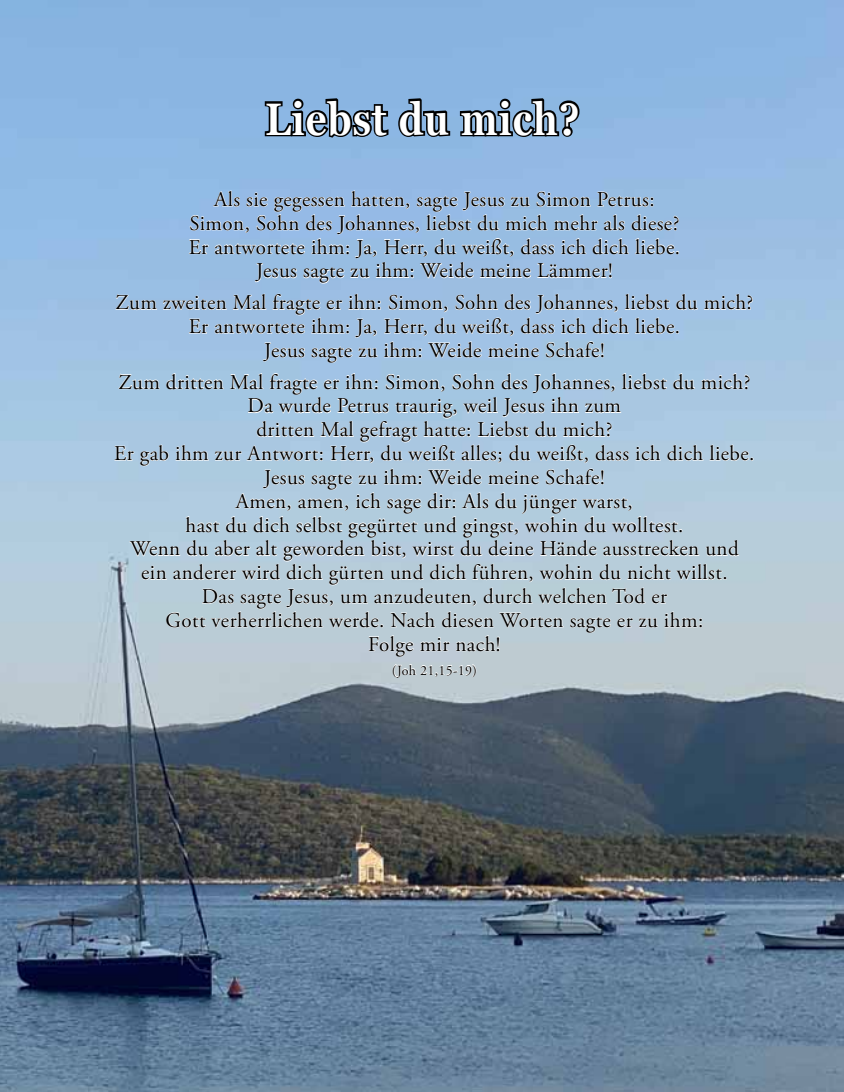
<style>
.page{position:relative;width:844px;height:1092px;background:#fff}
.page>*{position:absolute;margin:0;border:0;box-sizing:border-box;transform-origin:0 0}
.t1{font:600 condensed 45.5px "Georgia Pro";letter-spacing:.01em;color:#fff}
.t2{font:21px/23.8px "Adobe Garamond Pro";letter-spacing:.02em;color:#000;text-align:center}
.t3{font:14px "Adobe Garamond Pro";letter-spacing:.02em;color:#000}
</style>
<div class="page">
<img style="left:0;top:0;width:843px;height:1091px">
<svg style="left:188px;top:190px;width:491px;height:94px;background:#a9c7e8"></svg>
<svg style="left:115px;top:293px;width:638px;height:70px;background:#afcce8"></svg>
<svg style="left:114px;top:373px;width:639px;height:284px;background:#bbd1e1"></svg>
<svg style="left:392px;top:663px;width:84px;height:15px"></svg>
<svg style="left:263px;top:96px;width:189px;height:44px;background:#536c87"></svg>
<svg style="left:458px;top:96px;width:123px;height:44px;background:#516a84"></svg>
<h1 class="t1" style="left:265px;top:92px;width:317px">Liebst du mich?</h1>
<p class="t2" style="left:189px;top:188px;width:492px">Als sie gegessen hatten, sagte Jesus zu Simon Petrus:<br>Simon, Sohn des Johannes, liebst du mich mehr als diese?<br>Er antwortete ihm: Ja, Herr, du weißt, dass ich dich liebe.<br>Jesus sagte zu ihm: Weide meine Lämmer!</p>
<p class="t2" style="left:115px;top:291px;width:639px">Zum zweiten Mal fragte er ihn: Simon, Sohn des Johannes, liebst du mich?<br>Er antwortete ihm: Ja, Herr, du weißt, dass ich dich liebe.<br>Jesus sagte zu ihm: Weide meine Schafe!</p>
<p class="t2" style="left:114px;top:371px;width:641px">Zum dritten Mal fragte er ihn: Simon, Sohn des Johannes, liebst du mich?<br>Da wurde Petrus traurig, weil Jesus ihn zum<br>dritten Mal gefragt hatte: Liebst du mich?<br>Er gab ihm zur Antwort: Herr, du weißt alles; du weißt, dass ich dich liebe.<br>Jesus sagte zu ihm: Weide meine Schafe!<br>Amen, amen, ich sage dir: Als du jünger warst,<br>hast du dich selbst gegürtet und gingst, wohin du wolltest.<br>Wenn du aber alt geworden bist, wirst du deine Hände ausstrecken und<br>ein anderer wird dich gürten und dich führen, wohin du nicht willst.<br>Das sagte Jesus, um anzudeuten, durch welchen Tod er<br>Gott verherrlichen werde. Nach diesen Worten sagte er zu ihm:<br>Folge mir nach!</p>
<p class="t3" style="left:392px;top:661px;width:86px">(Joh 21,15-19)</p>
</div>
